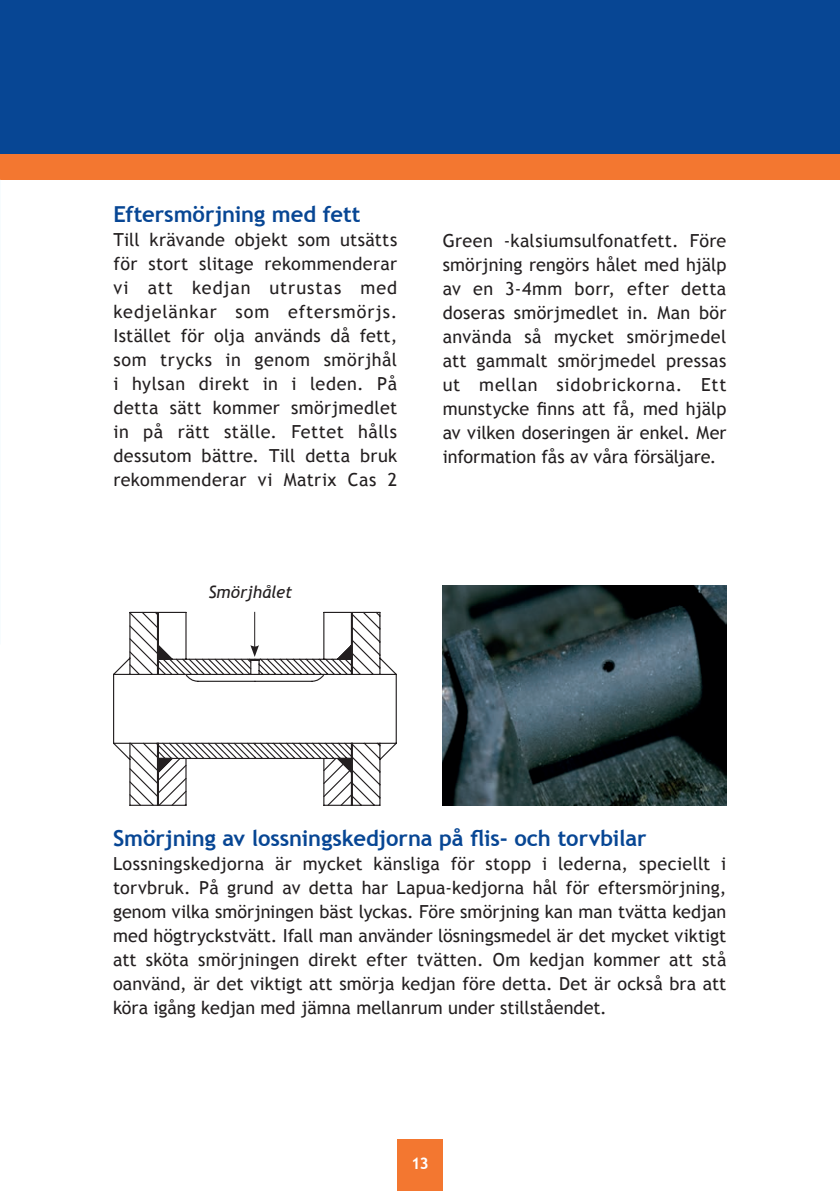
<style>
.page{position:relative;width:840px;height:1191px;background:#fff}
.page>*{position:absolute;margin:0;border:0;box-sizing:border-box;transform-origin:0 0}
.t1{font:700 22px "Trebuchet MS";letter-spacing:-.005em;color:#074694}
.t2{font:18px/24px "Trebuchet MS";letter-spacing:.005em;color:#231f20;text-align:justify}
.t3{font:italic 17px "Trebuchet MS";letter-spacing:-.005em;color:#231f20}
.t4{font:700 16px "Trebuchet MS";color:#fff}
</style>
<div class="page">
<div style="left:397px;top:1140px;width:45px;height:51px;background:#f37730"></div>
<div style="left:0;top:0;width:839px;height:167px;background:#074694"></div>
<div style="left:0;top:154px;width:839px;height:25px;background:#f37730"></div>
<svg style="left:113px;top:611px;width:284px;height:195px"></svg>
<hr style="left:254px;top:612px;width:1px;height:36px;background:#231f20">
<svg style="left:250px;top:645px;width:9px;height:12px"></svg>
<img style="left:442px;top:585px;width:284px;height:221px">
<p class="t1" style="left:113px;top:200px;width:248px">Eftersmörjning med fett</p>
<p class="t2" style="left:113px;top:228px;width:285px">Till krävande objekt som utsätts för stort slitage rekommenderar vi att kedjan utrustas med kedjelänkar som eftersmörjs.<br>Istället för olja används då fett, som trycks in genom smörjhål i hylsan direkt in i leden. På detta sätt kommer smörjmedlet in på rätt ställe. Fettet hålls dessutom bättre. Till detta bruk rekommenderar vi Matrix Cas 2</p>
<p class="t3" style="left:208px;top:581px;width:85px">Smörjhålet</p>
<p class="t2" style="left:442px;top:229px;width:285px">Green -kalsiumsulfonatfett. Före smörjning rengörs hålet med hjälp av en 3-4mm borr, efter detta doseras smörjmedlet in. Man bör använda så mycket smörjmedel att gammalt smörjmedel pressas ut mellan sidobrickorna. Ett munstycke finns att få, med hjälp av vilken doseringen är enkel. Mer information fås av våra försäljare.</p>
<p class="t1" style="left:113px;top:824px;width:534px">Smörjning av lossningskedjorna på flis- och torvbilar</p>
<p class="t2" style="left:113px;top:852px;width:614px">Lossningskedjorna är mycket känsliga för stopp i lederna, speciellt i torvbruk. På grund av detta har Lapua-kedjorna hål för eftersmörjning, genom vilka smörjningen bäst lyckas. Före smörjning kan man tvätta kedjan med högtryckstvätt. Ifall man använder lösningsmedel är det mycket viktigt att sköta smörjningen direkt efter tvätten. Om kedjan kommer att stå oanvänd, är det viktigt att smörja kedjan före detta. Det är också bra att köra igång kedjan med jämna mellanrum under stillståendet.</p>
<p class="t4" style="left:411px;top:1152px;width:19px">13</p>
</div>
